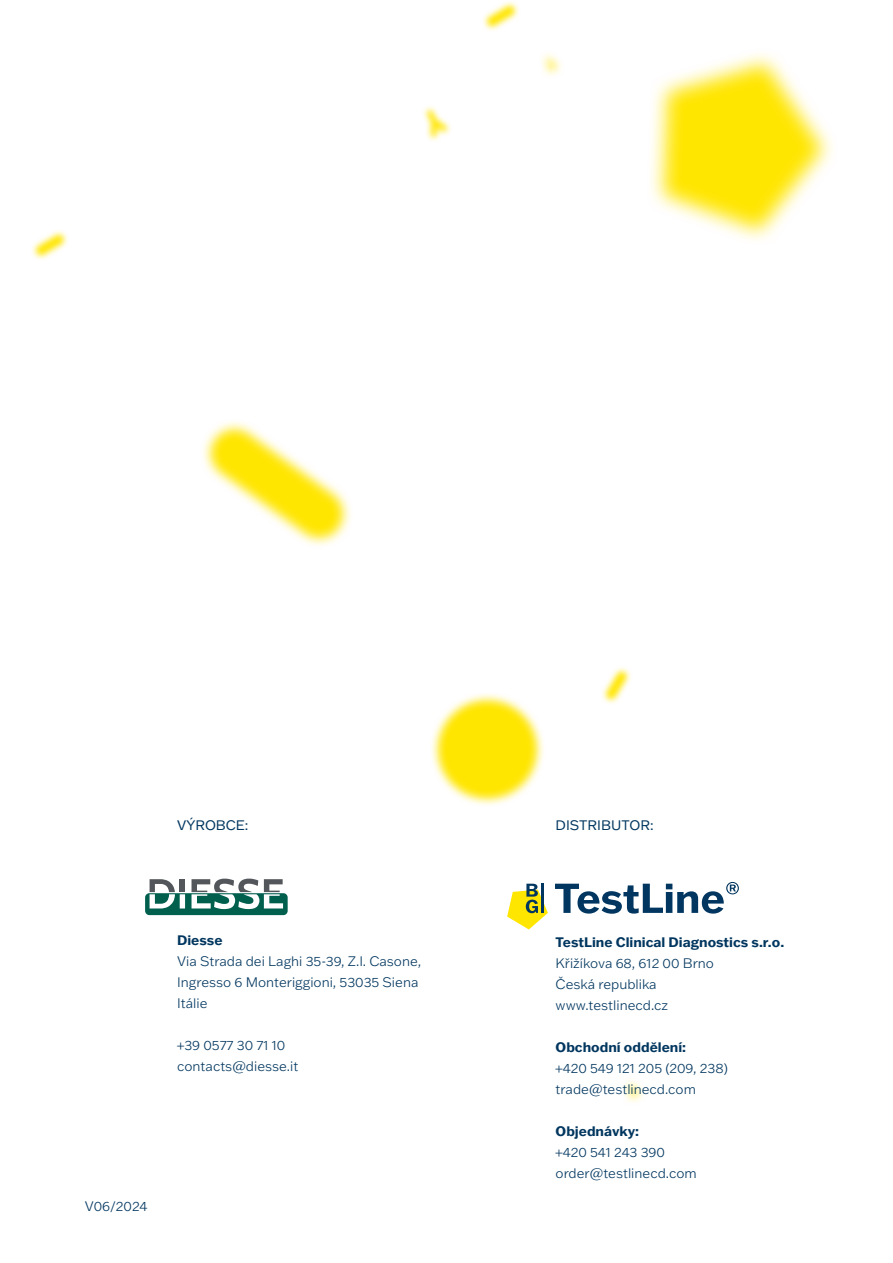
<style>
.page{position:relative;width:893px;height:1263px;background:#fff}
.page>*{position:absolute;margin:0;border:0;box-sizing:border-box;transform-origin:0 0}
.t1{font:300 13.5px/21px "Franklin Gothic ATF";color:#00365f}
.t2{font:700 13.5px "Franklin Gothic ATF";color:#00365f}
.t3{font:13.5px "Franklin Gothic ATF";color:#00365f}
</style>
<div class="page">
<svg style="left:624px;top:1080px;width:19px;height:22px"></svg>
<svg style="left:629px;top:1084px;width:10px;height:13px"></svg>
<svg style="left:651px;top:54px;width:181px;height:186px"></svg>
<svg style="left:665px;top:65px;width:157px;height:164px;background:#ffed53"></svg>
<svg style="left:483px;top:1px;width:36px;height:30px"></svg>
<svg style="left:486px;top:5px;width:29px;height:22px"></svg>
<svg style="left:542px;top:54px;width:19px;height:21px"></svg>
<svg style="left:547px;top:58px;width:10px;height:13px"></svg>
<svg style="left:423px;top:106px;width:28px;height:35px"></svg>
<svg style="left:427px;top:110px;width:20px;height:26px"></svg>
<svg style="left:32px;top:230px;width:36px;height:30px"></svg>
<svg style="left:36px;top:234px;width:28px;height:22px"></svg>
<svg style="left:203px;top:422px;width:148px;height:124px"></svg>
<svg style="left:208px;top:427px;width:138px;height:113px"></svg>
<svg style="left:602px;top:667px;width:29px;height:37px"></svg>
<svg style="left:606px;top:671px;width:21px;height:29px"></svg>
<svg style="left:431px;top:694px;width:113px;height:111px"></svg>
<svg style="left:438px;top:700px;width:98px;height:98px;background:#ffe70f"></svg>
<svg style="left:145px;top:878px;width:143px;height:37px"></svg>
<svg style="left:507px;top:884px;width:41px;height:45px"></svg>
<hr style="left:542px;top:884px;width:2px;height:29px;background:#00365f">
<svg style="left:555px;top:882px;width:184px;height:32px"></svg>
<p class="t3" style="left:177px;top:816px;width:73px">VÝROBCE:</p>
<p class="t3" style="left:556px;top:816px;width:99px">DISTRIBUTOR:</p>
<p class="t2" style="left:177px;top:931px;width:47px">Diesse</p>
<p class="t1" style="left:177px;top:951px;width:246px">Via Strada dei Laghi 35-39, Z.I. Casone,<br>Ingresso 6 Monteriggioni, 53035 Siena<br>Itálie</p>
<p class="t1" style="left:177px;top:1035px;width:123px">+39 0577 30 71 10 contacts@diesse.it</p>
<p class="t1" style="left:85px;top:1196px;width:64px">V06/2024</p>
<p class="t2" style="left:556px;top:933px;width:230px">TestLine Clinical Diagnostics s.r.o.</p>
<p class="t1" style="left:556px;top:952px;width:160px">Křižíkova 68, 612 00 Brno<br>Česká republika www.testlinecd.cz</p>
<p class="t2" style="left:556px;top:1038px;width:132px">Obchodní oddělení:</p>
<p class="t1" style="left:556px;top:1057px;width:174px">+420 549 121 205 (209, 238) trade@testlinecd.com</p>
<p class="t2" style="left:556px;top:1122px;width:85px">Objednávky:</p>
<p class="t1" style="left:556px;top:1141px;width:143px">+420 541 243 390 order@testlinecd.com</p>
</div>
